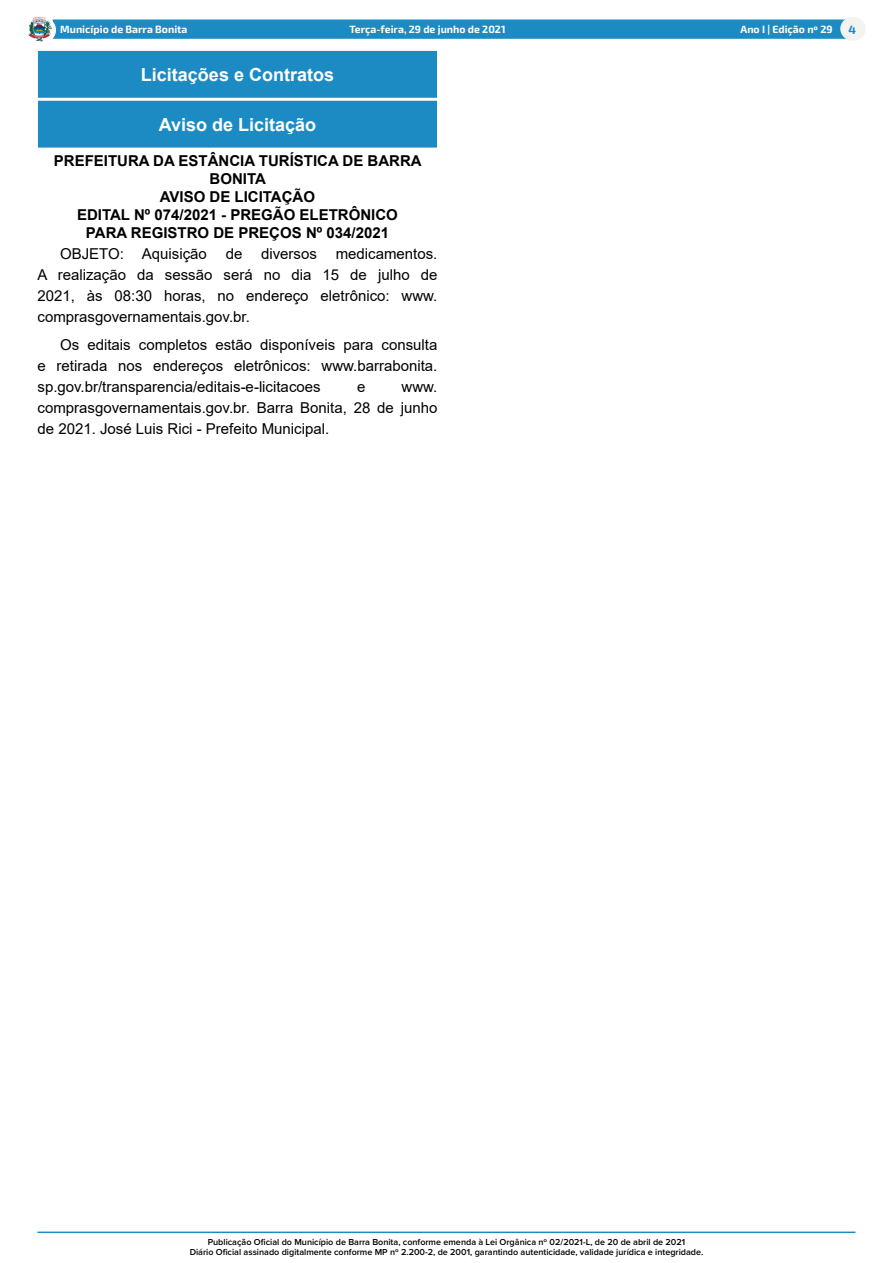
<style>
.page{position:relative;width:893px;height:1263px;background:#fff}
.page>*{position:absolute;margin:0;border:0;box-sizing:border-box;transform-origin:0 0}
.t1{font:700 18px "Arial";color:#fff}
._2_-_Corpo{font:15px/21px "Arial";color:#000;text-align:justify}
._1_-_Cabeçalho{font:700 15px/18px "Arial";color:#000;text-align:center}
.t2{font:700 12px "Exo 2.0";color:#1989d1}
.t3{font:700 10.5px "Exo 2.0";color:#fff}
.t4{font:600 9px/10.8px "Proxima Nova";color:#000;text-align:center}
</style>
<div class="page">
<hr style="left:38px;top:1231px;width:817px;height:2px;background:#1c8bc3">
<div style="left:53px;top:19px;width:796px;height:20px;background:#1c8bc3;border:1px solid #1c8bc3"></div>
<div style="left:31px;top:18px;width:24px;height:24px;background:#fff;border-radius:50%"></div>
<div style="left:31px;top:17px;width:25px;height:26px;border:1px solid #fff;border-radius:50%"></div>
<img style="left:28px;top:17px;width:25px;height:25px">
<div style="left:841px;top:17px;width:24px;height:23px;background:#f3f4ef;border-radius:50%"></div>
<div style="left:840px;top:17px;width:26px;height:24px;border:1px solid #f3f4ef;border-radius:50%"></div>
<div style="left:39px;top:51px;width:397px;height:46px;background:#1c8bc3"></div>
<div style="left:38px;top:51px;width:399px;height:47px;border:1px solid #1c8bc3"></div>
<div style="left:39px;top:101px;width:397px;height:46px;background:#1c8bc3"></div>
<div style="left:38px;top:101px;width:399px;height:47px;border:1px solid #1c8bc3"></div>
<p class="t3" style="left:60px;top:23px;width:129px">Município de Barra Bonita</p>
<p class="t3" style="left:350px;top:23px;width:157px">Terça-feira, 29 de junho de 2021</p>
<p class="t3" style="left:740px;top:23px;width:94px">Ano I | Edição nº 29</p>
<p class="t2" style="left:848px;top:22px;width:9px">4</p>
<p class="t1" style="left:141px;top:62px;width:195px">Licitações e Contratos</p>
<p class="t1" style="left:159px;top:112px;width:159px">Aviso de Licitação</p>
<p class="_1_-_Cabeçalho" style="left:54px;top:151px;width:369px">PREFEITURA DA ESTÂNCIA TURÍSTICA DE BARRA<br>BONITA</p>
<p class="_1_-_Cabeçalho" style="left:160px;top:187px;width:157px">AVISO DE LICITAÇÃO</p>
<p class="_1_-_Cabeçalho" style="left:77px;top:205px;width:322px">EDITAL Nº 074/2021 - PREGÃO ELETRÔNICO</p>
<p class="_1_-_Cabeçalho" style="left:86px;top:223px;width:305px">PARA REGISTRO DE PREÇOS Nº 034/2021</p>
<p class="_2_-_Corpo" style="left:60px;top:243px;width:148px">OBJETO: Aquisição</p>
<p class="_2_-_Corpo" style="left:226px;top:243px;width:18px">de</p>
<p class="_2_-_Corpo" style="left:261px;top:243px;width:57px">diversos</p>
<p class="_2_-_Corpo" style="left:38px;top:243px;width:401px;text-indent:298px">medicamentos.<br>A realização da sessão será no dia 15 de julho de 2021, às 08:30 horas, no endereço eletrônico: www. comprasgovernamentais.gov.br.</p>
<p class="_2_-_Corpo" style="left:38px;top:334px;width:401px;text-indent:22px">Os editais completos estão disponíveis para consulta e retirada nos endereços eletrônicos: www.barrabonita. sp.gov.br/transparencia/editais-e-licitacoes</p>
<p class="_2_-_Corpo" style="left:357px;top:376px;width:10px">e</p>
<p class="_2_-_Corpo" style="left:38px;top:376px;width:401px;text-indent:364px">www. comprasgovernamentais.gov.br. Barra Bonita, 28 de junho de 2021. José Luis Rici - Prefeito Municipal.</p>
<p class="t4" style="left:190px;top:1236px;width:515px">Publicação Oficial do Município de Barra Bonita, conforme emenda à Lei Orgânica nº 02/2021-L, de 20 de abril de 2021<br>Diário Oficial assinado digitalmente conforme MP nº 2.200-2, de 2001, garantindo autenticidade, validade jurídica e integridade.</p>
</div>
